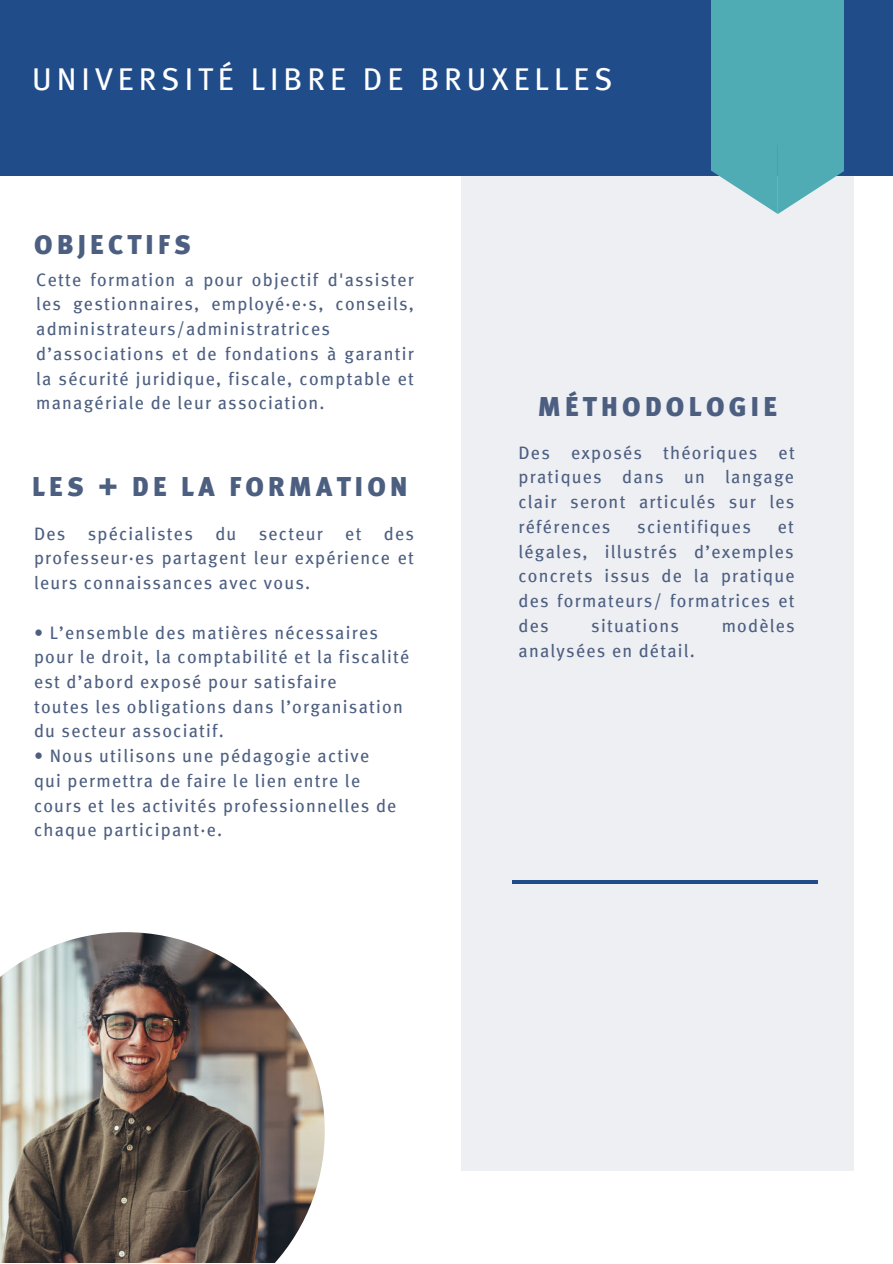
<style>
.page{position:relative;width:893px;height:1264px;background:#fff}
.page>*{position:absolute;margin:0;border:0;box-sizing:border-box;transform-origin:0 0}
.t1{font:31.5px "Meta";letter-spacing:.16em;color:#fff}
.t2{font:900 27px "Meta";letter-spacing:.16em;color:#4d5f81}
.t3{font:18px/24.8px "Meta";letter-spacing:.07em;color:#4d5f81}
</style>
<div class="page">
<div style="left:0;top:0;width:892px;height:175px;background:#204d89"></div>
<div style="left:461px;top:175px;width:392px;height:995px;background:#eeeff3"></div>
<div style="left:711px;top:0;width:132px;height:144px;background:#50acb4"></div>
<svg style="left:711px;top:144px;width:132px;height:70px"></svg>
<img style="left:0;top:932px;width:325px;height:330px">
<hr style="left:511px;top:880px;width:306px;height:3px;background:#204d89">
<h1 class="t1" style="left:32px;top:61px;width:582px">UNIVERSITÉ LIBRE DE BRUXELLES</h1>
<h2 class="t2" style="left:34px;top:228px;width:158px">OBJECTIFS</h2>
<p class="t3" style="left:36px;top:267px;width:379px">Cette formation a pour objectif d'assister les gestionnaires, employé·e·s, conseils, administrateurs/administratrices d’associations et de fondations à garantir la sécurité juridique, fiscale, comptable et managériale de leur association.</p>
<h2 class="t2" style="left:32px;top:470px;width:377px">LES + DE LA FORMATION</h2>
<p class="t3" style="left:34px;top:520px;width:381px;text-align:justify">Des spécialistes du secteur et des professeur·es partagent leur expérience et leurs connaissances avec vous.</p>
<p class="t3" style="left:34px;top:619px;width:377px">• L’ensemble des matières nécessaires pour le droit, la comptabilité et la fiscalité est d’abord exposé pour satisfaire<br>toutes les obligations dans l’organisation du secteur associatif.</p>
<p class="t3" style="left:34px;top:743px;width:364px">• Nous utilisons une pédagogie active qui permettra de faire le lien entre le cours et les activités professionnelles de chaque participant·e.</p>
<h2 class="t2" style="left:537px;top:390px;width:240px">MÉTHODOLOGIE</h2>
<p class="t3" style="left:518px;top:440px;width:278px;text-align:justify">Des exposés théoriques et pratiques dans un langage clair seront articulés sur les références</p>
<p class="t3" style="left:637px;top:514px;width:115px">scientifiques</p>
<p class="t3" style="left:518px;top:514px;width:277px;text-align:justify;text-indent:259px">et légales, illustrés d’exemples concrets issus de la pratique des formateurs/ formatrices et des</p>
<p class="t3" style="left:591px;top:613px;width:89px">situations</p>
<p class="t3" style="left:721px;top:613px;width:75px">modèles</p>
<p class="t3" style="left:518px;top:637px;width:178px">analysées en détail.</p>
</div>
